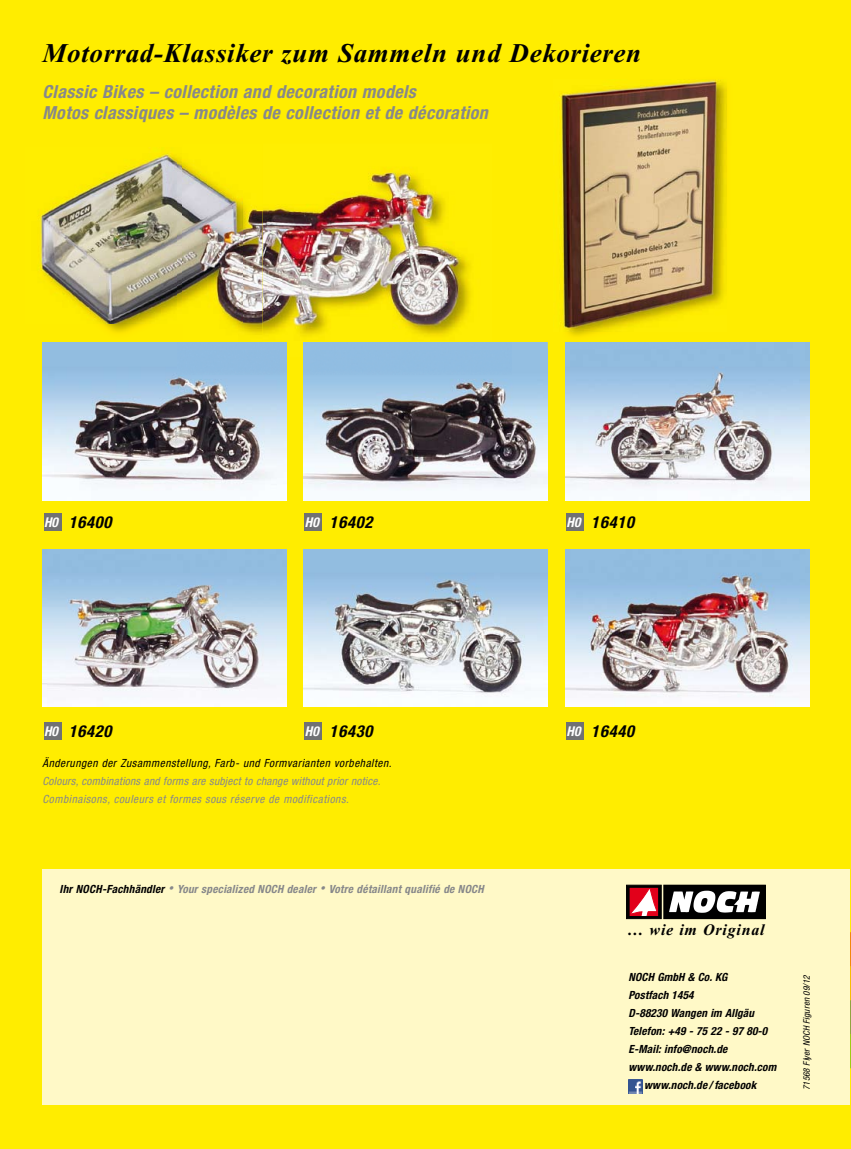
<style>
.page{position:relative;width:851px;height:1149px;background:#fff}
.page>*{position:absolute;margin:0;border:0;box-sizing:border-box;transform-origin:0 0}
.t1{font:italic 700 27px "Times New Roman";letter-spacing:.025em;color:#000}
.t2{font:italic 700 condensed 18px/21px "Helvetica Neue";color:#87888a}
.t3{font:italic 700 condensed 16.5px "Helvetica Neue";color:#000}
.t4{font:italic 700 16.05px "Times New Roman";letter-spacing:.05em;color:#000}
.t5{font:italic 700 condensed 11.25px "Helvetica Neue";color:#000}
.t6{font:italic condensed 11.25px/18px "Helvetica Neue";color:#87888a}
.t7{font:italic 700 condensed 11.25px "Helvetica Neue";color:#87888a}
.t8{font:italic condensed 11.25px "Helvetica Neue";color:#000}
.t9{font:italic condensed 9px "Helvetica Neue";color:#000}
.s1{font-size:13.5px;color:#fff}
.s2{color:#000}
.s3{font-size:18px}
</style>
<div class="page">
<div style="left:0;top:0;width:850px;height:1148px;background:#ffed00"></div>
<div style="left:43px;top:868px;width:807px;height:236px;background:#fff9c7"></div>
<div style="left:566px;top:513px;width:17px;height:17px;background:#707173"></div>
<div style="left:44px;top:722px;width:17px;height:17px;background:#707173"></div>
<div style="left:305px;top:722px;width:17px;height:17px;background:#707173"></div>
<div style="left:566px;top:722px;width:17px;height:17px;background:#707173"></div>
<div style="left:44px;top:513px;width:17px;height:17px;background:#707173"></div>
<div style="left:305px;top:513px;width:17px;height:17px;background:#707173"></div>
<img style="left:43px;top:343px;width:243px;height:157px">
<img style="left:303px;top:343px;width:244px;height:157px">
<img style="left:565px;top:343px;width:243px;height:157px">
<img style="left:43px;top:549px;width:243px;height:157px">
<img style="left:303px;top:549px;width:244px;height:157px">
<img style="left:565px;top:549px;width:243px;height:157px">
<img style="left:101px;top:323px;width:45px;height:10px">
<img style="left:39px;top:147px;width:138px;height:176px">
<div style="left:183px;top:357px;width:328px;height:17px;background:#91bde1"></div>
<img style="left:177px;top:343px;width:6px;height:31px">
<img style="left:492px;top:343px;width:19px;height:14px">
<img style="left:177px;top:158px;width:6px;height:149px">
<img style="left:262px;top:170px;width:230px;height:187px">
<div style="left:183px;top:342px;width:103px;height:15px;background:#91bce1"></div>
<img style="left:232px;top:203px;width:30px;height:132px">
<img style="left:183px;top:162px;width:60px;height:162px">
<img style="left:547px;top:79px;width:198px;height:270px">
<img style="left:565px;top:343px;width:180px;height:6px">
<img style="left:553px;top:80px;width:173px;height:251px">
<img style="left:628px;top:1079px;width:14px;height:13px">
<svg style="left:850px;top:931px;width:1px;height:217px"></svg>
<div style="left:663px;top:884px;width:102px;height:34px;background:#000"></div>
<div style="left:663px;top:884px;width:102px;height:34px;border:1px solid #000"></div>
<svg style="left:630px;top:886px;width:29px;height:30px"></svg>
<div style="left:626px;top:884px;width:35px;height:34px;border:1px solid #000"></div>
<div style="left:628px;top:886px;width:30px;height:30px;border:1px solid #000"></div>
<svg style="left:669px;top:890px;width:90px;height:22px"></svg>
<h1 class="t1" style="left:43px;top:38px;width:600px">Motorrad-Klassiker zum Sammeln und Dekorieren</h1>
<h2 class="t2" style="left:43px;top:81px;width:451px">Classic Bikes – collection and decoration models<br>Motos classiques – modèles de collection et de décoration</h2>
<h3 class="t3" style="left:44px;top:512px;width:73px"><span class="s1">H0</span> 16400</h3>
<h3 class="t3" style="left:305px;top:512px;width:73px"><span class="s1">H0</span> 16402</h3>
<h3 class="t3" style="left:566px;top:512px;width:73px"><span class="s1">H0</span> 16410</h3>
<h3 class="t3" style="left:44px;top:721px;width:73px"><span class="s1">H0</span> 16420</h3>
<h3 class="t3" style="left:305px;top:721px;width:73px"><span class="s1">H0</span> 16430</h3>
<h3 class="t3" style="left:566px;top:721px;width:73px"><span class="s1">H0</span> 16440</h3>
<p class="t8" style="left:43px;top:756px;width:353px">Änderungen der Zusammenstellung, Farb- und Formvarianten vorbehalten.</p>
<p class="t6" style="left:43px;top:771px;width:342px">Colours,combinations and forms are subject to change without prior notice.<br>Combinaisons, couleurs et formes sous réserve de modifications.</p>
<p class="t7" style="left:60px;top:882px;width:428px"><span class="s2">Ihr NOCH-Fachhändler</span> <span class="s3">·</span> Your specialized NOCH dealer <span class="s3">·</span> Votre détaillant qualifié de NOCH</p>
<h3 class="t4" style="left:627px;top:921px;width:139px">… wie im Original</h3>
<p class="t5" style="left:628px;top:969px;width:103px">NOCH GmbH &amp; Co.KG</p>
<p class="t5" style="left:628px;top:987px;width:69px">Postfach 1454</p>
<p class="t5" style="left:628px;top:1005px;width:130px">D-88230 Wangen im Allgäu</p>
<p class="t5" style="left:628px;top:1023px;width:143px">Telefon:+49 -75 22 -97 80-0</p>
<p class="t5" style="left:628px;top:1041px;width:103px">E-Mail:info@noch.de</p>
<p class="t5" style="left:628px;top:1059px;width:152px">www.noch.de &amp; www.noch.com</p>
<p class="t5" style="left:644px;top:1077px;width:116px">www.noch.de /facebook</p>
<p class="t9" style="left:801px;top:1089px;width:119px;rotate:-90deg">71568 FlyerNOCH Figuren 09/12</p>
</div>
